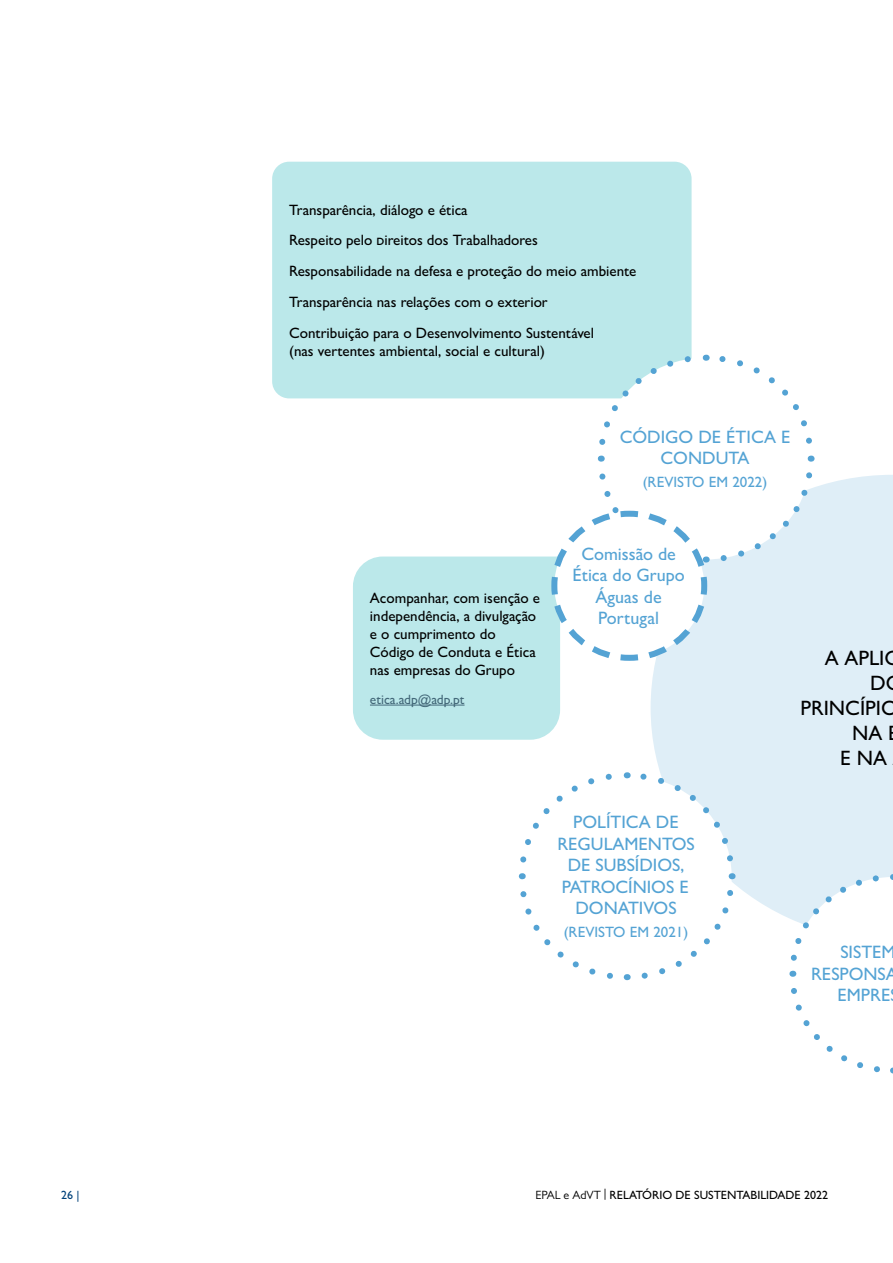
<style>
.page{position:relative;width:893px;height:1263px;background:#fff}
.page>*{position:absolute;margin:0;border:0;box-sizing:border-box;transform-origin:0 0}
.t1{font:500 20.85px "Gill Sans MT Pro";color:#000}
.t2{font:500 18px/21.6px "Gill Sans MT Pro";color:#54a3d4;text-align:center}
.t3{font:500 15px/18px "Gill Sans MT Pro";color:#000}
.t4{font:500 15px "Gill Sans MT Pro";color:#54a3d4}
.t5{font:500 13.5px "Gill Sans MT Pro";color:#436879}
.t6{font:500 12px "Gill Sans MT Pro";color:#000}
.t7{font:500 12px "Gill Sans MT Pro";color:#00427a}
.s1{font-weight:400}
</style>
<div class="page">
<div style="left:653px;top:475px;width:240px;height:442px;background:#dfeef7"></div>
<div style="left:272px;top:162px;width:420px;height:236px;background:#bbe8ea"></div>
<svg style="left:786px;top:871px;width:107px;height:203px"></svg>
<div style="left:601px;top:358px;width:210px;height:201px;background:#fff;border-radius:50%"></div>
<svg style="left:717px;top:456px;width:100px;height:109px"></svg>
<svg style="left:706px;top:354px;width:106px;height:90px"></svg>
<svg style="left:595px;top:352px;width:97px;height:110px"></svg>
<div style="left:522px;top:775px;width:210px;height:202px;background:#fff;border-radius:50%"></div>
<svg style="left:641px;top:873px;width:97px;height:106px"></svg>
<svg style="left:627px;top:769px;width:110px;height:96px"></svg>
<svg style="left:518px;top:773px;width:94px;height:106px"></svg>
<svg style="left:520px;top:891px;width:108px;height:90px"></svg>
<svg style="left:353px;top:473px;width:357px;height:267px"></svg>
<p class="t3" style="left:289px;top:194px;width:349px;line-height:30.8px">Transparência, diálogo e ética<br>Respeito pelo Direitos dos Trabalhadores Responsabilidade na defesa e proteção do meio ambiente Transparência nas relações com o exterior<br>Contribuição para o Desenvolvimento Sustentável</p>
<p class="t3" style="left:289px;top:341px;width:257px">(nas vertentes ambiental, social e cultural)</p>
<p class="t2" style="left:620px;top:426px;width:172px">CÓDIGO DE ÉTICA E<br>CONDUTA</p>
<p class="t4" style="left:643px;top:473px;width:126px">(REVISTO EM 2022)</p>
<p class="t3" style="left:370px;top:588px;width:172px">Acompanhar, com isenção e independência, a divulgação e o cumprimento do<br>Código de Conduta e Ética nas empresas do Grupo</p>
<p class="t5" style="left:370px;top:691px;width:96px">etica.adp@adp.pt</p>
<p class="t2" style="left:572px;top:542px;width:114px">Comissão de<br>Ética do Grupo<br>Águas de<br>Portugal</p>
<p class="t2" style="left:557px;top:811px;width:139px">POLÍTICA DE<br>REGULAMENTOS<br>DE SUBSÍDIOS,<br>PATROCÍNIOS E<br>DONATIVOS</p>
<p class="t4" style="left:564px;top:923px;width:126px">(REVISTO EM 2021)</p>
<h1 class="t1" style="left:825px;top:645px;width:76px">A APLIC</h1>
<h1 class="t1" style="left:870px;top:670px;width:17px">D</h1>
<h1 class="t1" style="left:800px;top:695px;width:99px">PRINCÍPIO</h1>
<h1 class="t1" style="left:852px;top:720px;width:32px">NA</h1>
<h1 class="t1" style="left:840px;top:745px;width:48px">E NA</h1>
<p class="t2" style="left:840px;top:941px;width:57px">SISTEM</p>
<p class="t2" style="left:811px;top:963px;width:88px">RESPONSA</p>
<p class="t2" style="left:837px;top:984px;width:54px">EMPRE</p>
<p class="t7" style="left:61px;top:1188px;width:20px">26 |</p>
<p class="t6" style="left:535px;top:1188px;width:294px"><span class="s1">EPAL e AdVT |</span> RELATÓRIO DE SUSTENTABILIDADE 2022</p>
</div>
